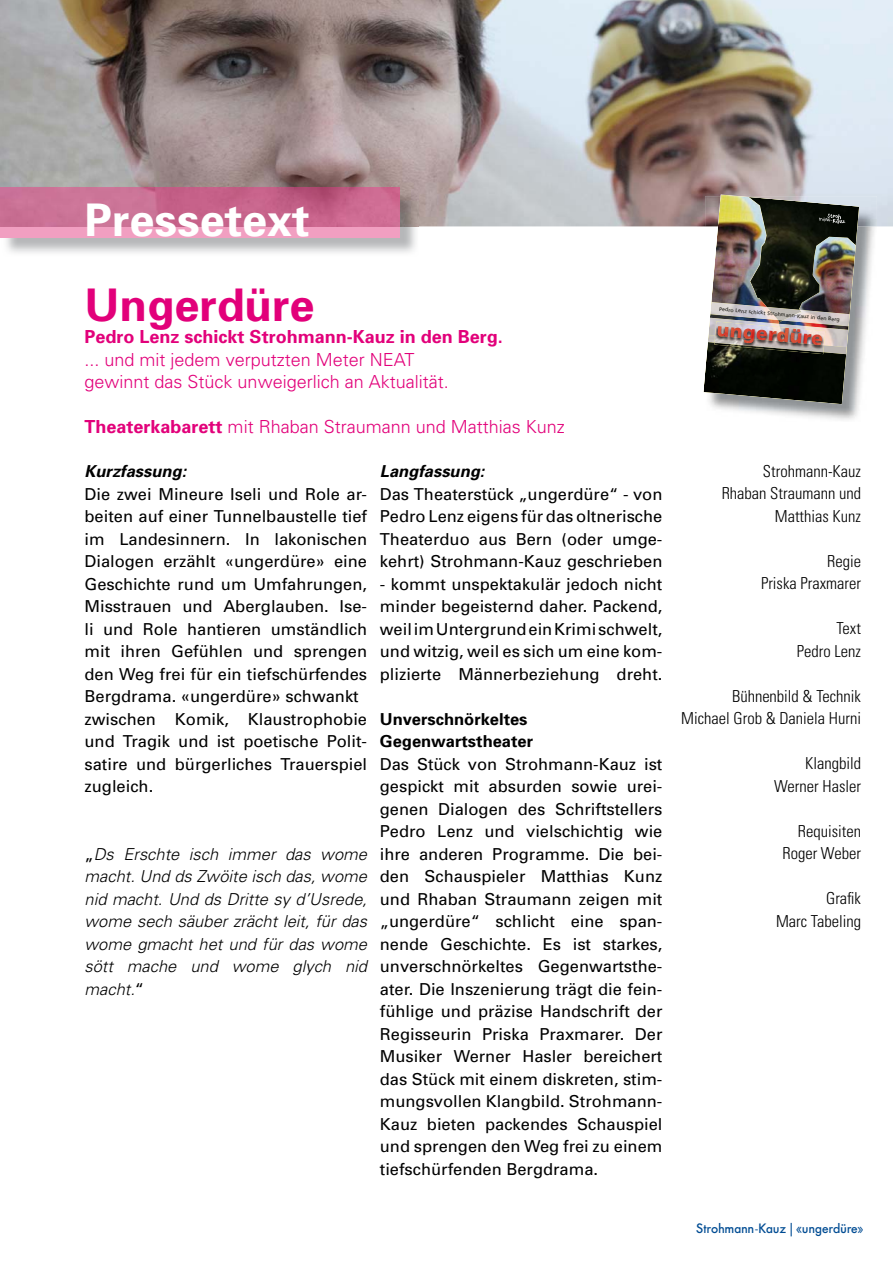
<style>
.page{position:relative;width:893px;height:1263px;background:#fff}
.page>*{position:absolute;margin:0;border:0;box-sizing:border-box;transform-origin:0 0}
.t1{font:700 45px "Univers";color:#fff}
.t2{font:700 45px "Univers";color:#e2007a}
.t3{font:300 18px/22.5px "Univers";color:#e2007a}
.t4{font:700 18px "Univers";color:#e2007a}
.t5{font:16.5px/22.5px "Univers";color:#000;text-align:justify}
.t6{font:300 condensed 16.5px/22.5px "Univers";color:#000;text-align:right}
.t7{font:italic 300 16.5px/22.5px "Univers";color:#000;text-align:justify}
.t8{font:700 16.5px/22.5px "Univers";color:#000}
.t9{font:italic 700 16.5px "Univers";color:#000}
.t10{font:500 13.5px "Futura BQ";color:#004c93}
.t11{font:5.25px "Frutiger BQ";color:#14140e}
.s1{font-weight:700}
.s2{font-weight:400;font-style:normal}
</style>
<div class="page">
<img style="left:0;top:0;width:892px;height:226px">
<img style="left:0;top:188px;width:418px;height:38px">
<div style="left:0;top:226px;width:400px;height:11px;background:#f19fc1"></div>
<img style="left:711px;top:226px;width:165px;height:194px">
<img style="left:859px;top:196px;width:17px;height:30px">
<img style="left:703px;top:195px;width:156px;height:209px">
<img style="left:714px;top:352px;width:109px;height:2px">
<img style="left:714px;top:336px;width:110px;height:16px">
<img style="left:715px;top:321px;width:69px;height:21px">
<img style="left:822px;top:327px;width:3px;height:18px">
<img style="left:717px;top:326px;width:105px;height:19px">
<h1 class="t1" style="left:85px;top:204px;width:227px">Pressetext</h1>
<h1 class="t2" style="left:84px;top:288px;width:232px">Ungerdüre</h1>
<p class="t4" style="left:84px;top:330px;width:420px">Pedro Lenz schickt Strohmann-Kauz in den Berg.</p>
<p class="t3" style="left:84px;top:350px;width:366px">... und mit jedem verputzten Meter NEAT gewinnt das Stück unweigerlich an Aktualität.</p>
<p class="t3" style="left:84px;top:417px;width:482px"><span class="s1">Theaterkabarett</span> mit Rhaban Straumann und Matthias Kunz</p>
<p class="t9" style="left:84px;top:465px;width:103px">Kurzfassung:</p>
<p class="t5" style="left:84px;top:484px;width:284px;text-align:left">Die zwei Mineure Iseli und Role ar&shy;beiten auf einer Tunnelbaustelle tief im Landesinnern. In lakonischen Dialogen erzählt «ungerdüre» eine Geschichte rund um Umfahrungen, Misstrauen und Aberglauben. Ise&shy;li und Role hantieren umständlich mit ihren Gefühlen und sprengen den Weg frei für ein tiefschürfendes Bergdrama. «ungerdüre» schwankt zwischen Komik, Klaustrophobie und Tragik und ist poetische Polit&shy;satire und bürgerliches Trauerspiel zugleich.</p>
<p class="t9" style="left:380px;top:465px;width:106px">Langfassung:</p>
<p class="t5" style="left:380px;top:484px;width:284px">Das Theaterstück „ungerdüre“ - von Pedro Lenz eigens für das oltnerische Theaterduo aus Bern (oder umge&shy;kehrt) Strohmann-Kauz geschrieben</p>
<p class="t5" style="left:380px;top:574px;width:284px">- kommt unspektakulär jedoch nicht minder begeisternd daher. Packend, weil im Untergrund ein Krimi schwelt, und witzig, weil es sich um eine kom&shy;plizierte Männerbeziehung dreht.</p>
<p class="t8" style="left:380px;top:709px;width:155px">Unverschnörkeltes<br>Gegenwartstheater</p>
<p class="t5" style="left:380px;top:754px;width:284px">Das Stück von Strohmann-Kauz ist gespickt mit absurden sowie urei&shy;genen Dialogen des Schriftstellers Pedro Lenz und vielschichtig wie ihre anderen Programme. Die bei&shy;den Schauspieler Matthias Kunz und Rhaban Straumann zeigen mit „ungerdüre“ schlicht eine span&shy;nende Geschichte. Es ist starkes, unverschnörkeltes Gegenwartsthe&shy;ater. Die Inszenierung trägt die fein&shy;fühlige und präzise Handschrift der Regisseurin Priska Praxmarer. Der Musiker Werner Hasler bereichert das Stück mit einem diskreten, stim&shy;mungsvollen Klangbild. Strohmann-Kauz bieten packendes Schauspiel und sprengen den Weg frei zu einem tiefschürfenden Bergdrama.</p>
<p class="t7" style="left:84px;top:844px;width:284px"><span class="s2">„</span>Ds Erschte isch immer das wome macht. Und ds Zwöite isch das, wome nid macht. Und ds Dritte sy d’Usrede, wome sech säuber zrächt leit, für das wome gmacht het und für das wome sött mache und wome glych nid macht.<span class="s2">“</span></p>
<p class="t11" style="left:719px;top:306px;width:122px;rotate:5deg">Pedro Lenz schickt Strohmann-Kauz in den Berg</p>
<p class="t6" style="left:721px;top:461px;width:141px">Strohmann-Kauz<br>Rhaban Straumann und<br>Matthias Kunz</p>
<p class="t6" style="left:761px;top:551px;width:101px">Regie<br>Priska Praxmarer</p>
<p class="t6" style="left:796px;top:619px;width:66px">Text<br>Pedro Lenz</p>
<p class="t6" style="left:681px;top:686px;width:181px">Bühnenbild &amp; Technik<br>Michael Grob &amp; Daniela Hurni</p>
<p class="t6" style="left:774px;top:754px;width:88px">Klangbild<br>Werner Hasler</p>
<p class="t6" style="left:782px;top:821px;width:80px">Requisiten<br>Roger Weber</p>
<p class="t6" style="left:776px;top:889px;width:86px">Grafik<br>Marc Tabeling</p>
<p class="t10" style="left:696px;top:1222px;width:169px">Strohmann-Kauz | «ungerdüre»</p>
</div>
